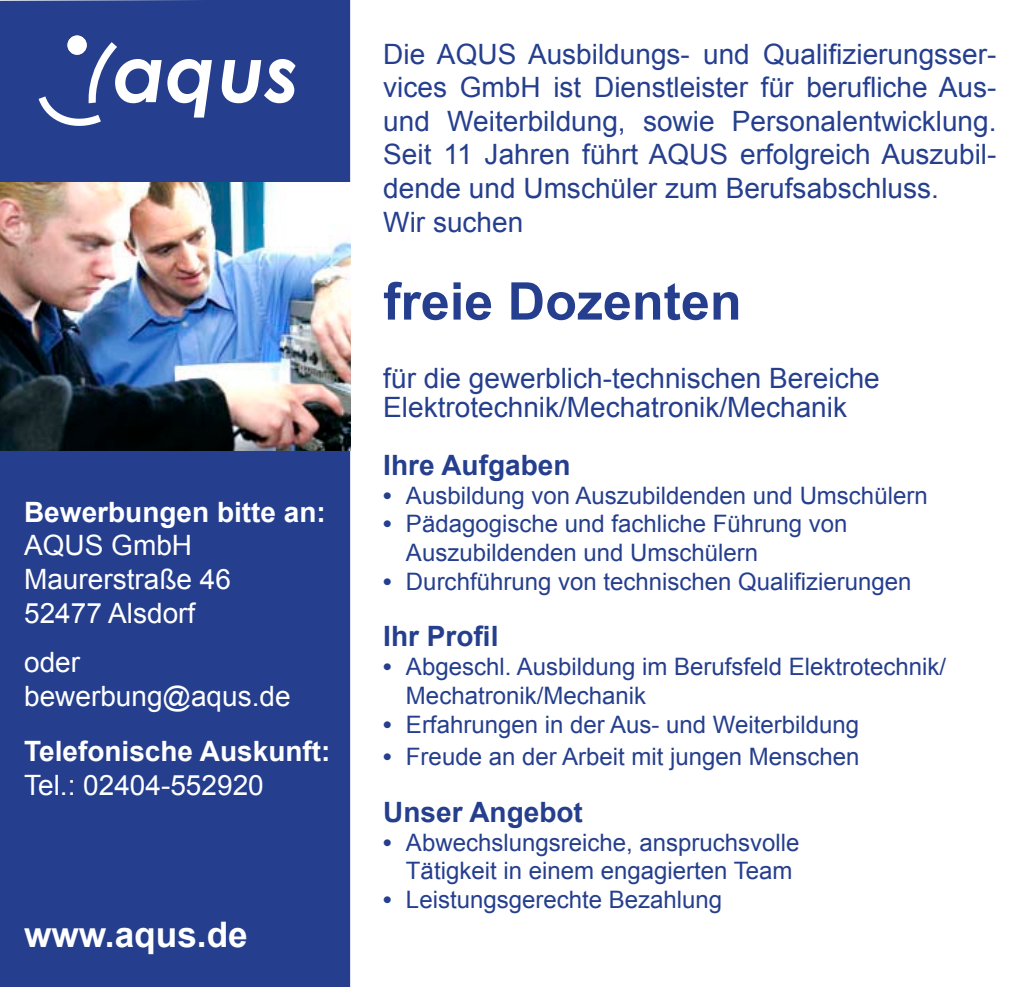
<style>
.page{position:relative;width:1032px;height:987px;background:#fff}
.page>*{position:absolute;margin:0;border:0;box-sizing:border-box;transform-origin:0 0}
.t1{font:700 52px "Arial";color:#253f8e}
.t2{font:700 35.2px "Arial";color:#fff}
.t3{font:28px/33.6px "Arial";color:#253f8e}
.t4{font:28px "Arial";color:#fff}
.t5{font:700 28px "Arial";color:#fff}
.t6{font:700 28px "Arial";color:#253f8e}
.Absatzformat_1{font:24px/28.8px "Arial";color:#253f8e}
.s1{font-weight:700}
</style>
<div class="page">
<div style="left:0;top:0;width:350px;height:986px;background:#253f8e"></div>
<svg style="left:33px;top:34px;width:263px;height:94px"></svg>
<img style="left:0;top:182px;width:350px;height:268px">
<p class="t5" style="left:24px;top:493px;width:303px">Bewerbungen bitte an:</p>
<p class="t4" style="left:24px;top:527px;width:170px">AQUS GmbH</p>
<p class="t4" style="left:24px;top:560px;width:208px">Maurerstraße 46</p>
<p class="t4" style="left:24px;top:594px;width:173px">52477 Alsdorf</p>
<p class="t4" style="left:24px;top:644px;width:58px">oder</p>
<p class="t4" style="left:24px;top:677px;width:268px">bewerbung@aqus.de</p>
<p class="t5" style="left:24px;top:732px;width:308px">Telefonische Auskunft:</p>
<p class="t4" style="left:24px;top:766px;width:241px">Tel.: 02404-552920</p>
<p class="t2" style="left:24px;top:911px;width:225px">www.aqus.de</p>
<p class="t3" style="left:383px;top:37px;width:615px">Die AQUS Ausbildungs- und Qualifizierungsser&shy;vices GmbH ist Dienstleister für berufliche Aus&shy;und Weiterbildung, sowie Personalentwicklung.<br>Seit 11 Jahren führt AQUS erfolgreich Auszubil&shy;dende und Umschüler zum Berufsabschluss.<br>Wir suchen</p>
<p class="t1" style="left:383px;top:266px;width:360px">freie Dozenten</p>
<p class="t3" style="left:383px;top:364px;width:498px;line-height:28.8px">für die gewerblich-technischen Bereiche<br>Elektrotechnik/Mechatronik/Mechanik</p>
<p class="t6" style="left:383px;top:446px;width:189px">Ihre Aufgaben</p>
<p class="Absatzformat_1" style="left:383px;top:481px;width:546px"><span class="s1">•</span> Ausbildung von Auszubildenden und Umschülern</p>
<p class="Absatzformat_1" style="left:406px;top:510px;width:443px;text-indent:-23px"><span class="s1">•</span> Pädagogische und fachliche Führung von<br>Auszubildenden und Umschülern</p>
<p class="Absatzformat_1" style="left:383px;top:567px;width:530px"><span class="s1">•</span> Durchführung von technischen Qualifizierungen</p>
<p class="t6" style="left:383px;top:617px;width:117px">Ihr Profil</p>
<p class="Absatzformat_1" style="left:406px;top:652px;width:542px;text-indent:-23px"><span class="s1">•</span> Abgeschl. Ausbildung im Berufsfeld Elektrotechnik/<br>Mechatronik/Mechanik</p>
<p class="Absatzformat_1" style="left:383px;top:710px;width:477px"><span class="s1">•</span> Erfahrungen in der Aus- und Weiterbildung</p>
<p class="Absatzformat_1" style="left:383px;top:742px;width:478px"><span class="s1">•</span> Freude an der Arbeit mit jungen Menschen</p>
<p class="t6" style="left:383px;top:793px;width:201px">Unser Angebot</p>
<p class="Absatzformat_1" style="left:383px;top:828px;width:418px;text-align:right"><span class="s1">•</span> Abwechslungsreiche, anspruchsvolle<br>Tätigkeit in einem engagierten Team</p>
<p class="Absatzformat_1" style="left:383px;top:885px;width:340px"><span class="s1">•</span> Leistungsgerechte Bezahlung</p>
</div>
